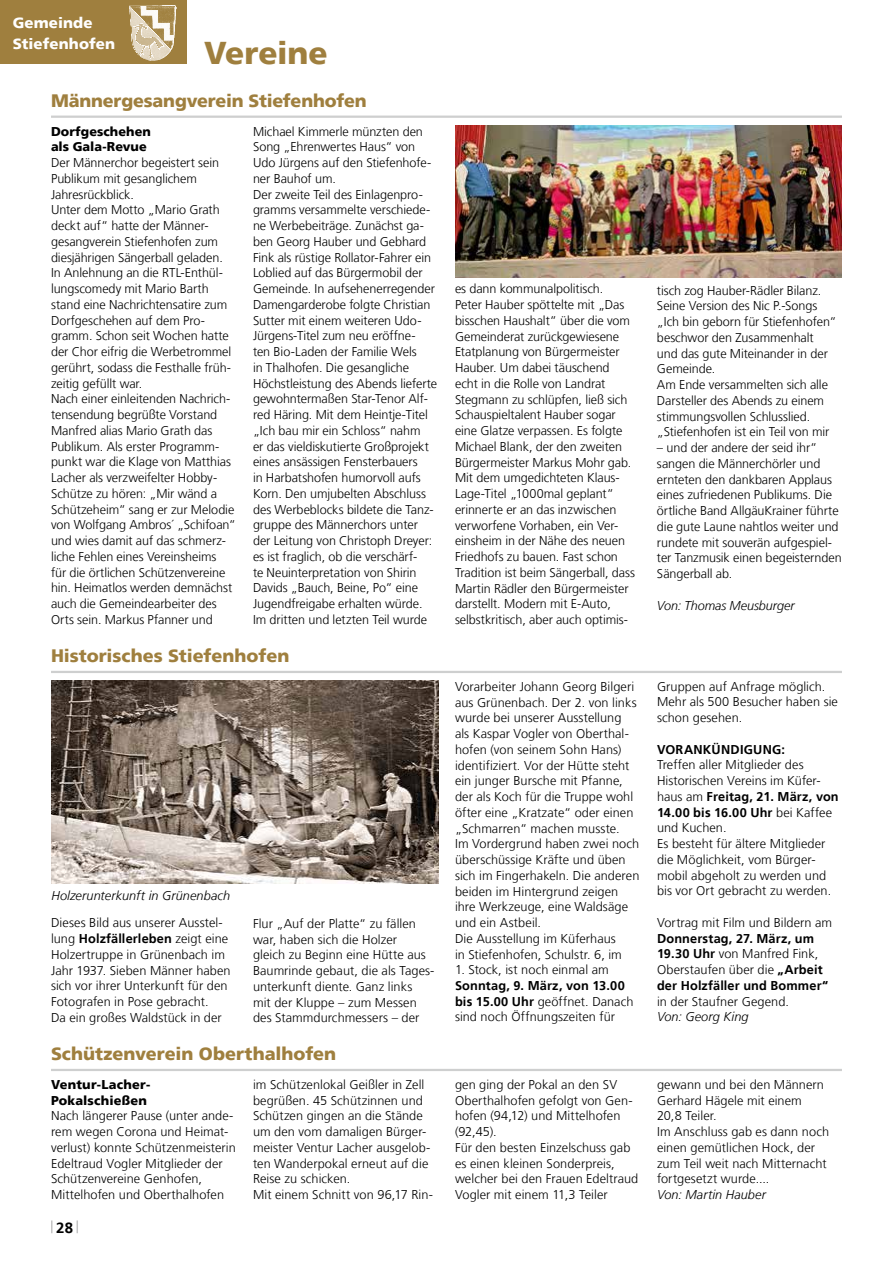
<style>
.page{position:relative;width:893px;height:1263px;background:#fff}
.page>*{position:absolute;margin:0;border:0;box-sizing:border-box;transform-origin:0 0}
.t1{font:900 31.5px "Frutiger LT";letter-spacing:-.005em;color:#9f7f3e}
.t2{font:900 18px "Frutiger LT";letter-spacing:-.005em;color:#9f7f3e}
.t3{font:900 15px/21px "Frutiger LT";letter-spacing:.005em;color:#fff}
.t4{font:700 15px "Frutiger LT";color:#000}
.t5{font:300 12.75px/15.8px "Frutiger LT";color:#000}
.t6{font:700 12.75px/15.8px "Frutiger LT";letter-spacing:.01em;color:#000}
.t7{font:italic 300 12.75px "Frutiger LT";letter-spacing:.005em;color:#000}
.t8{font:900 12.75px/15.8px "Frutiger LT";letter-spacing:.005em;color:#000}
.s1{font-weight:700}
.s2{font-weight:300}
</style>
<div class="page">
<div style="left:0;top:0;width:187px;height:64px;background:#9f7f3e"></div>
<img style="left:129px;top:5px;width:48px;height:56px">
<svg style="left:51px;top:1220px;width:2px;height:13px"></svg>
<svg style="left:77px;top:1220px;width:1px;height:13px"></svg>
<hr style="left:51px;top:116px;width:791px;height:2px;background:#cecfcf">
<img style="left:455px;top:125px;width:387px;height:153px">
<hr style="left:51px;top:671px;width:791px;height:2px;background:#cecfcf">
<img style="left:51px;top:680px;width:387px;height:203px">
<hr style="left:51px;top:1069px;width:791px;height:2px;background:#cecfcf">
<p class="t3" style="left:13px;top:12px;width:104px">Gemeinde<br>Stiefenhofen</p>
<h1 class="t1" style="left:204px;top:34px;width:125px">Vereine</h1>
<h2 class="t2" style="left:51px;top:90px;width:317px">Männergesangverein Stiefenhofen</h2>
<p class="t8" style="left:51px;top:123px;width:101px">Dorfgeschehen als Gala-Revue</p>
<p class="t5" style="left:51px;top:155px;width:186px">Der Männerchor begeistert sein<br>Publikum mit gesanglichem<br>Jahresrückblick.<br>Unter dem Motto „Mario Grath deckt auf“ hatte der Männer&shy;gesangverein Stiefenhofen zum diesjährigen Sängerball geladen.<br>In Anlehnung an die RTL-Enthül&shy;lungscomedy mit Mario Barth stand eine Nachrichtensatire zum<br>Dorfgeschehen auf dem Pro&shy;gramm. Schon seit Wochen hatte der Chor eifrig die Werbetrommel gerührt, sodass die Festhalle früh&shy;zeitig gefüllt war.<br>Nach einer einleitenden Nachrich&shy;tensendung begrüßte Vorstand<br>Manfred alias Mario Grath das<br>Publikum. Als erster Programm&shy;punkt war die Klage von Matthias<br>Lacher als verzweifelter Hobby-<br>Schütze zu hören: „Mir wänd a<br>Schützeheim“ sang er zur Melodie von Wolfgang Ambros´ „Schifoan“ und wies damit auf das schmerz&shy;liche Fehlen eines Vereinsheims<br>für die örtlichen Schützenvereine hin. Heimatlos werden demnächst auch die Gemeindearbeiter des<br>Orts sein. Markus Pfanner und</p>
<p class="t5" style="left:253px;top:123px;width:186px">Michael Kimmerle münzten den<br>Song „Ehrenwertes Haus“ von<br>Udo Jürgens auf den Stiefenhofe&shy;ner Bauhof um.<br>Der zweite Teil des Einlagenpro&shy;gramms versammelte verschiede&shy;ne Werbebeiträge. Zunächst ga&shy;ben Georg Hauber und Gebhard<br>Fink als rüstige Rollator-Fahrer ein<br>Loblied auf das Bürgermobil der<br>Gemeinde. In aufsehenerregender<br>Damengarderobe folgte Christian<br>Sutter mit einem weiteren Udo-<br>Jürgens-Titel zum neu eröffne-<br>ten Bio-Laden der Familie Wels<br>in Thalhofen. Die gesangliche<br>Höchstleistung des Abends lieferte gewohntermaßen Star-Tenor Alf&shy;red Häring. Mit dem Heintje-Titel „Ich bau mir ein Schloss“ nahm<br>er das vieldiskutierte Großprojekt eines ansässigen Fensterbauers<br>in Harbatshofen humorvoll aufs<br>Korn. Den umjubelten Abschluss des Werbeblocks bildete die Tanz&shy;gruppe des Männerchors unter der Leitung von Christoph Dreyer: es ist fraglich, ob die verschärf-<br>te Neuinterpretation von Shirin<br>Davids „Bauch, Beine, Po“ eine<br>Jugendfreigabe erhalten würde.<br>Im dritten und letzten Teil wurde</p>
<h2 class="t2" style="left:51px;top:645px;width:240px">Historisches Stiefenhofen</h2>
<p class="t7" style="left:51px;top:888px;width:180px">Holzerunterkunft in Grünenbach</p>
<p class="t5" style="left:51px;top:915px;width:181px">Dieses Bild aus unserer Ausstel&shy;lung <span class="s1">Holzfällerleben</span> zeigt eine<br>Holzertruppe in Grünenbach im<br>Jahr 1937. Sieben Männer haben sich vor ihrer Unterkunft für den<br>Fotografen in Pose gebracht.<br>Da ein großes Waldstück in der</p>
<p class="t5" style="left:253px;top:916px;width:183px">Flur „Auf der Platte“ zu fällen war, haben sich die Holzer<br>gleich zu Beginn eine Hütte aus<br>Baumrinde gebaut, die als Tages&shy;unterkunft diente. Ganz links<br>mit der Kluppe – zum Messen des Stammdurchmessers – der</p>
<p class="t5" style="left:455px;top:281px;width:181px">es dann kommunalpolitisch.<br>Peter Hauber spöttelte mit „Das bisschen Haushalt“ über die vom<br>Gemeinderat zurückgewiesene<br>Etatplanung von Bürgermeister<br>Hauber. Um dabei täuschend echt in die Rolle von Landrat<br>Stegmann zu schlüpfen, ließ sich<br>Schauspieltalent Hauber sogar eine Glatze verpassen. Es folgte<br>Michael Blank, der den zweiten<br>Bürgermeister Markus Mohr gab.<br>Mit dem umgedichteten Klaus-<br>Lage-Titel „1000mal geplant“ erinnerte er an das inzwischen verworfene Vorhaben, ein Ver&shy;einsheim in der Nähe des neuen<br>Friedhofs zu bauen. Fast schon<br>Tradition ist beim Sängerball, dass<br>Martin Rädler den Bürgermeister darstellt. Modern mit E-Auto, selbstkritisch, aber auch optimis-</p>
<p class="t5" style="left:657px;top:282px;width:181px">tisch zog Hauber-Rädler Bilanz.<br>Seine Version des Nic P.-Songs „Ich bin geborn für Stiefenhofen“ beschwor den Zusammenhalt und das gute Miteinander in der<br>Gemeinde.<br>Am Ende versammelten sich alle<br>Darsteller des Abends zu einem stimmungsvollen Schlusslied. „Stiefenhofen ist ein Teil von mir</p>
<p class="t5" style="left:657px;top:440px;width:186px">– und der andere der seid ihr“ sangen die Männerchörler und ernteten den dankbaren Applaus eines zufriedenen Publikums. Die örtliche Band AllgäuKrainer führte die gute Laune nahtlos weiter und rundete mit souverän aufgespiel&shy;ter Tanzmusik einen begeisternden<br>Sängerball ab.</p>
<p class="t7" style="left:657px;top:598px;width:139px">Von: Thomas Meusburger</p>
<p class="t5" style="left:455px;top:679px;width:186px">Vorarbeiter Johann Georg Bilgeri aus Grünenbach. Der 2. von links wurde bei unserer Ausstellung<br>als Kaspar Vogler von Oberthal&shy;hofen (von seinem Sohn Hans) identifiziert. Vor der Hütte steht ein junger Bursche mit Pfanne, der als Koch für die Truppe wohl öfter eine „Kratzate“ oder einen „Schmarren“ machen musste.<br>Im Vordergrund haben zwei noch überschüssige Kräfte und üben sich im Fingerhakeln. Die anderen beiden im Hintergrund zeigen ihre Werkzeuge, eine Waldsäge und ein Astbeil.<br>Die Ausstellung im Küferhaus<br>in Stiefenhofen, Schulstr. 6, im</p>
<p class="t5" style="left:455px;top:962px;width:155px">1. Stock, ist noch einmal am</p>
<p class="t5" style="left:455px;top:978px;width:180px"><span class="s1">Sonntag, 9. März, von 13.00 bis 15.00 Uhr</span> geöffnet. Danach sind noch Öffnungszeiten für</p>
<p class="t5" style="left:657px;top:679px;width:183px">Gruppen auf Anfrage möglich.<br>Mehr als 500 Besucher haben sie schon gesehen.</p>
<p class="t6" style="left:657px;top:741px;width:130px">VORANKÜNDIGUNG:</p>
<p class="t5" style="left:657px;top:757px;width:183px">Treffen aller Mitglieder des<br>Historischen Vereins im Küfer&shy;haus am <span class="s1">Freitag, 21. März, von<br>14.00 bis 16.00 Uhr</span> bei Kaffee und Kuchen.<br>Es besteht für ältere Mitglieder die Möglichkeit, vom Bürger&shy;mobil abgeholt zu werden und bis vor Ort gebracht zu werden.</p>
<p class="t5" style="left:657px;top:915px;width:177px">Vortrag mit Film und Bildern am</p>
<p class="t6" style="left:657px;top:930px;width:173px">Donnerstag, 27. März, um<br>19.30 Uhr <span class="s2">von Manfred Fink,<br>Oberstaufen über die</span> „Arbeit der Holzfäller und Bommer“</p>
<p class="t5" style="left:657px;top:993px;width:133px">in der Staufner Gegend.</p>
<p class="t7" style="left:657px;top:1010px;width:93px">Von: Georg King</p>
<h2 class="t2" style="left:51px;top:1043px;width:287px">Schützenverein Oberthalhofen</h2>
<p class="t8" style="left:51px;top:1076px;width:101px">Ventur-Lacher-<br>Pokalschießen</p>
<p class="t5" style="left:51px;top:1108px;width:186px">Nach längerer Pause (unter ande&shy;rem wegen Corona und Heimat&shy;verlust) konnte Schützenmeisterin<br>Edeltraud Vogler Mitglieder der<br>Schützenvereine Genhofen,<br>Mittelhofen und Oberthalhofen</p>
<p class="t5" style="left:253px;top:1077px;width:182px">im Schützenlokal Geißler in Zell begrüßen. 45 Schützinnen und<br>Schützen gingen an die Stände um den vom damaligen Bürger&shy;meister Ventur Lacher ausgelob&shy;ten Wanderpokal erneut auf die<br>Reise zu schicken.<br>Mit einem Schnitt von 96,17 Rin-</p>
<p class="t5" style="left:455px;top:1077px;width:185px">gen ging der Pokal an den SV<br>Oberthalhofen gefolgt von Gen&shy;hofen (94,12) und Mittelhofen (92,45).<br>Für den besten Einzelschuss gab es einen kleinen Sonderpreis, welcher bei den Frauen Edeltraud<br>Vogler mit einem 11,3 Teiler</p>
<p class="t5" style="left:657px;top:1077px;width:174px">gewann und bei den Männern<br>Gerhard Hägele mit einem<br>20,8 Teiler.<br>Im Anschluss gab es dann noch einen gemütlichen Hock, der zum Teil weit nach Mitternacht fortgesetzt wurde....</p>
<p class="t7" style="left:657px;top:1187px;width:110px">Von: Martin Hauber</p>
<p class="t4" style="left:56px;top:1218px;width:18px">28</p>
</div>
